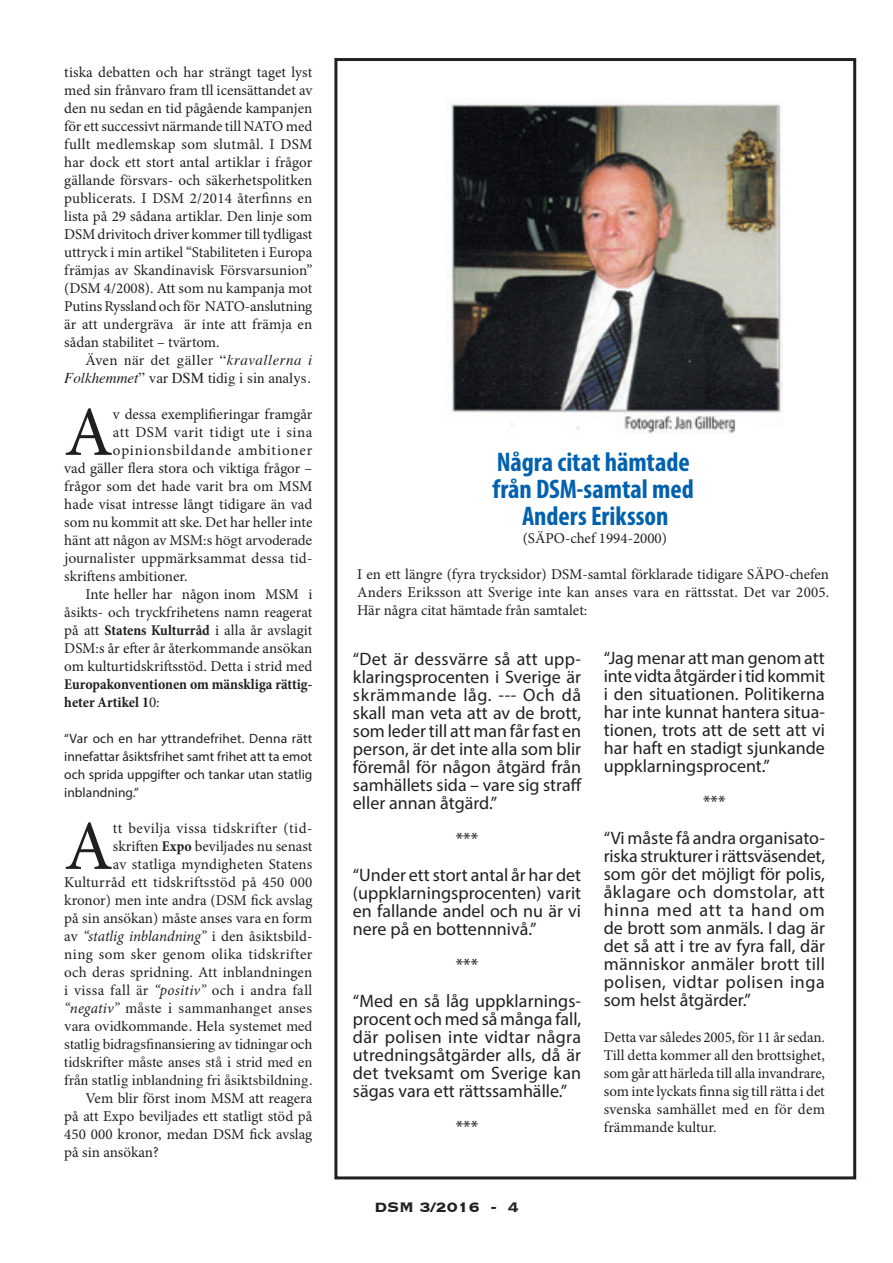
<style>
.page{position:relative;width:893px;height:1263px;background:#fff}
.page>*{position:absolute;margin:0;border:0;box-sizing:border-box;transform-origin:0 0}
.t1{font:70.35px "Minion Pro";color:#231f20}
.t2{font:700 condensed 27px/27px "Myriad Pro";color:#0161ae;text-align:center}
.t3{font:18px/18px "Myriad Pro";color:#231f20;text-align:justify}
.t4{font:700 18px "Copperplate";color:#231f20}
.t5{font:15px/18px "Minion Pro";color:#231f20;text-align:justify}
.t6{font:15px/18px "Times";color:#231f20;text-align:right}
.t7{font:700 condensed 15px/18px "Minion Pro";letter-spacing:-.005em;color:#231f20}
.t8{font:15px "Minion Pro";letter-spacing:.055em;color:#231f20}
.t9{font:15px "Minion Pro";letter-spacing:.035em;color:#231f20}
.t10{font:13.5px/18px "Myriad Pro";color:#231f20;text-align:justify}
.s1{font-family:"Minion Pro"}
.s2{font-style:italic}
.s3{font-family:"Times"}
.s4{font-weight:700;font-stretch:condensed}
.s5{font-weight:400;font-stretch:normal}
.s6{font-family:"Minion Pro";font-style:italic}
</style>
<div class="page">
<img style="left:446px;top:101px;width:336px;height:333px">
<div style="left:752px;top:429px;width:44px;height:14px;background:#fff"></div>
<div style="left:334px;top:58px;width:522px;height:1121px;border:3px solid #231f20"></div>
<p class="t5" style="left:64px;top:63px;width:250px">tiska debatten och har strängt taget lyst med sin frånvaro fram tll icensättandet av den nu sedan en tid pågående kampanjen för ett successivt närmande till NATO med fullt medlemskap som slutmål. I DSM har dock ett stort antal artiklar i frågor gällande försvars- och säkerhetspolitken publicerats. I DSM 2/2014 återfinns en lista på 29 sådana artiklar. Den linje som DSM drivitoch driver kommer till tydligast uttryck i min artikel “Stabiliteten i Europa främjas av Skandinavisk Försvarsunion” (DSM 4/2008). Att som nu kampanja mot Putins Ryssland och för NATO-anslutning är att undergräva är inte att främja en sådan stabilitet – tvärtom.</p>
<p class="t6" style="left:64px;top:349px;width:250px"><span class="s1">Även</span> när det gäller “<span class="s2">kravallerna i<br>Folkhemmet</span>” var DSM tidig i sin analys.</p>
<h1 class="t1" style="left:64px;top:385px;width:50px">A</h1>
<p class="t5" style="left:113px;top:405px;width:201px">v dessa exemplifieringar framgår</p>
<p class="t9" style="left:113px;top:422px;width:201px">att DSM varit tidigt ute i sina</p>
<p class="t8" style="left:113px;top:440px;width:201px">opinionsbildande ambitioner</p>
<p class="t5" style="left:64px;top:459px;width:250px">vad gäller flera stora och viktiga frågor –</p>
<p class="t5" style="left:64px;top:477px;width:250px">frågor som det hade varit bra om MSM</p>
<p class="t5" style="left:64px;top:495px;width:250px">hade visat intresse långt tidigare än vad</p>
<p class="t5" style="left:64px;top:513px;width:250px">som nu kommit att ske. Det har heller inte</p>
<p class="t5" style="left:64px;top:531px;width:250px">hänt att någon av MSM:s <span class="s3">högt arvoderade</span></p>
<p class="t5" style="left:64px;top:549px;width:250px"><span class="s3">journalister</span> uppmärksammat dessa tid-</p>
<p class="t5" style="left:64px;top:567px;width:125px">skriftens ambitioner.</p>
<p class="t5" style="left:86px;top:585px;width:228px">Inte heller har någon inom MSM i</p>
<p class="t5" style="left:64px;top:603px;width:250px">åsikts- och tryckfrihetens namn reagerat</p>
<p class="t5" style="left:64px;top:621px;width:250px">på att <span class="s4">Statens Kulturråd</span> i alla år avslagit</p>
<p class="t5" style="left:64px;top:639px;width:250px">DSM:s år efter år återkommande ansökan</p>
<p class="t5" style="left:64px;top:657px;width:250px">om kulturtidskriftsstöd. Detta i strid med</p>
<p class="t7" style="left:64px;top:675px;width:250px">Europakonventionen om mänskliga rättig&shy;heter Artikel 1<span class="s5">0:</span></p>
<p class="t10" style="left:64px;top:729px;width:250px">“Var och en har yttrandefrihet. Denna rätt innefattar åsiktsfrihet samt frihet att ta emot och sprida uppgifter och tankar utan statlig inblandning.”</p>
<h1 class="t1" style="left:64px;top:799px;width:50px">A</h1>
<p class="t5" style="left:64px;top:819px;width:250px;text-align:right">tt bevilja vissa tidskrifter (tid&shy;skriften <span class="s4">Expo</span> beviljades nu senast<br>av statliga myndigheten Statens Kulturråd ett tidskriftsstöd på 450 000 kronor) men inte andra (DSM fick avslag på sin ansökan) måste anses vara en form av <span class="s2">“statlig inblandning”</span> i den åsiktsbild&shy;ning som sker genom olika tidskrifter och deras spridning. Att inblandningen i vissa fall är <span class="s2">“positiv”</span> och i andra fall</p>
<p class="t6" style="left:64px;top:997px;width:250px;text-align:justify"><span class="s6">“negativ”</span> måste i sammanhanget anses vara ovidkommande. Hela systemet med statlig bidragsfinansiering av tidningar och tidskrifter måste anses stå i strid med en från statlig inblandning fri åsiktsbildning.</p>
<p class="t5" style="left:64px;top:1089px;width:250px;text-indent:21px">Vem blir först inom MSM att reagera på att Expo beviljades ett statligt stöd på 450 000 kronor, medan DSM fick avslag på sin ansökan?</p>
<h2 class="t2" style="left:492px;top:448px;width:203px">Några citat hämtade från DSM-samtal med<br>Anders Eriksson</h2>
<p class="t5" style="left:523px;top:529px;width:146px">(SÄPO-chef 1994-2000)</p>
<p class="t5" style="left:357px;top:565px;width:474px">I en ett längre (fyra trycksidor) DSM-samtal förklarade tidigare SÄPO-chefen Anders Eriksson att Sverige inte kan anses vara en rättsstat. Det var 2005.<br>Här några citat hämtade från samtalet:</p>
<p class="t3" style="left:353px;top:650px;width:230px">“Det är dessvärre så att upp&shy;klaringsprocenten i Sverige är skrämmande låg. --- Och då skall man veta att av de brott, som leder till att man får fast en person, är det inte alla som blir föremål för någon åtgärd från samhällets sida – vare sig straff eller annan åtgärd.”</p>
<p class="t3" style="left:353px;top:821px;width:230px;line-height:36px;text-align:center">***<br>“Under ett stort antal år har det</p>
<p class="t3" style="left:353px;top:884px;width:230px">(uppklarningsprocenten) varit en fallande andel och nu är vi nere på en bottennnivå.”</p>
<p class="t3" style="left:353px;top:947px;width:230px;line-height:36px;text-align:center">***<br>“Med en så låg uppklarnings-</p>
<p class="t3" style="left:353px;top:1010px;width:230px">procent och med så många fall, där polisen inte vidtar några utredningsåtgärder alls, då är det tveksamt om Sverige kan sägas vara ett rättssamhälle.”</p>
<p class="t3" style="left:456px;top:1118px;width:24px">***</p>
<p class="t3" style="left:604px;top:649px;width:223px">“Jag menar att man genom att inte vidta åtgärder i tid kommit i den situationen. Politikerna har inte kunnat hantera situa&shy;tionen, trots att de sett att vi har haft en stadigt sjunkande uppklarningsprocent.”</p>
<p class="t3" style="left:604px;top:784px;width:223px;line-height:36px;text-align:center">***<br>“Vi måste få andra organisato-</p>
<p class="t3" style="left:604px;top:847px;width:223px">riska strukturer i rättsväsendet, som gör det möjligt för polis, åklagare och domstolar, att hinna med att ta hand om de brott som anmäls. I dag är det så att i tre av fyra fall, där människor anmäler brott till polisen, vidtar polisen inga som helst åtgärder.”</p>
<p class="t5" style="left:604px;top:1028px;width:223px">Detta var således 2005, för 11 år sedan.<br>Till detta kommer all den brottsighet, som går att härleda till alla invandrare, som inte lyckats finna sig till rätta i det svenska samhället med en för dem främmande kultur.</p>
<p class="t4" style="left:374px;top:1195px;width:146px">DSM 3/2016 - 4</p>
</div>
